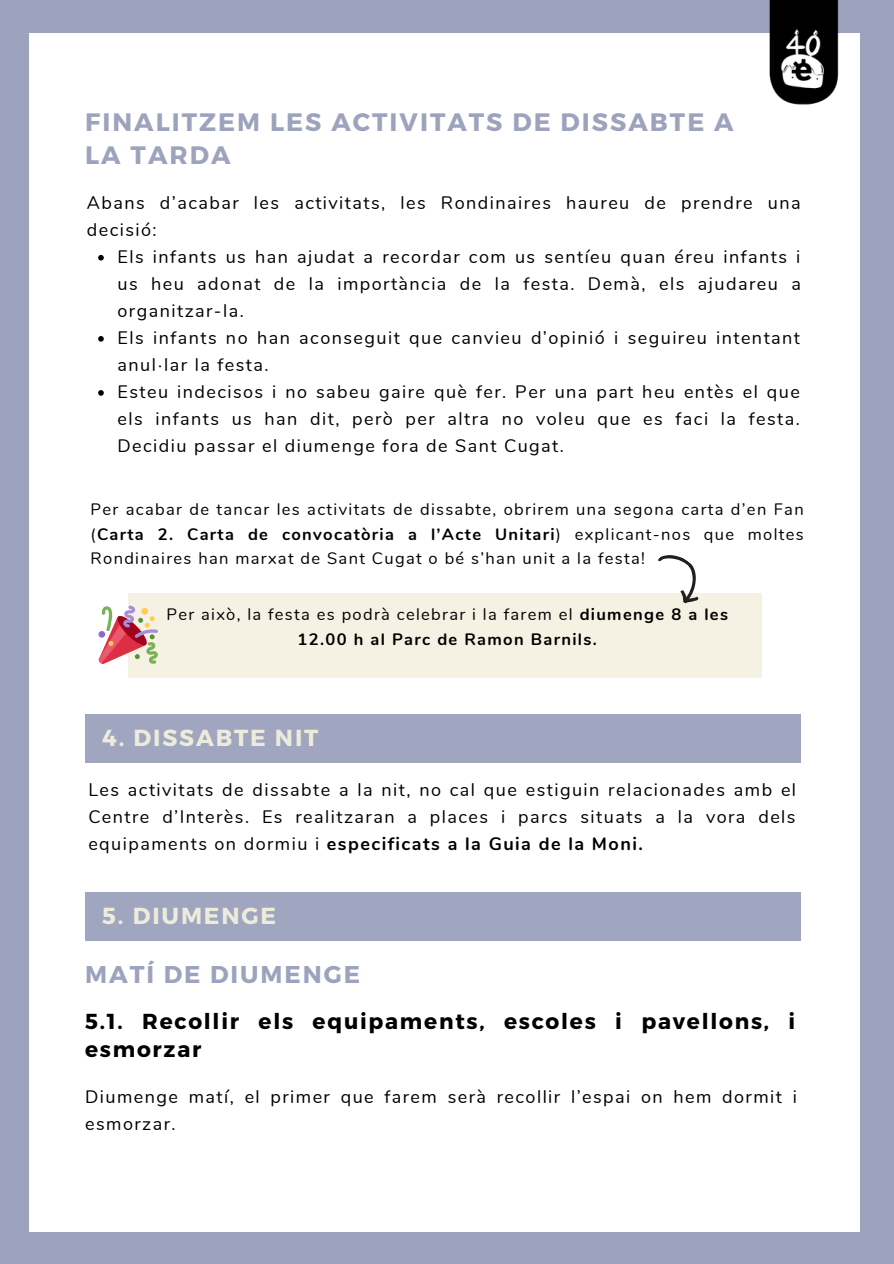
<style>
.page{position:relative;width:894px;height:1264px;background:#fff}
.page>*{position:absolute;margin:0;border:0;box-sizing:border-box;transform-origin:0 0}
.t1{font:700 25.2px/32.7px "Montserrat";letter-spacing:.08em;color:#9da3bd}
.t2{font:700 24.15px "Montserrat";letter-spacing:.08em;color:#9da3bd}
.t3{font:700 23.25px "Montserrat";letter-spacing:.08em;color:#edecdc}
.t4{font:700 21.6px/28.2px "Montserrat";letter-spacing:.08em;color:#000}
.t5{font:18px/27px "Nunito";letter-spacing:.08em;color:#000;text-align:justify}
.t6{font:16.5px/24.8px "Nunito";letter-spacing:.08em;color:#000;text-align:justify}
.s1{font-weight:700}
</style>
<div class="page">
<div style="left:0;top:0;width:893px;height:1263px;background:#9da3bd"></div>
<div style="left:29px;top:33px;width:830px;height:1198px;background:#fff"></div>
<div style="left:128px;top:593px;width:633px;height:84px;background:#f6f2e3"></div>
<svg style="left:658px;top:555px;width:41px;height:49px"></svg>
<div style="left:85px;top:714px;width:715px;height:48px;background:#9da3bd"></div>
<div style="left:85px;top:892px;width:715px;height:49px;background:#9da3bd"></div>
<svg style="left:98px;top:605px;width:60px;height:59px"></svg>
<svg style="left:98px;top:255px;width:6px;height:5px"></svg>
<svg style="left:98px;top:336px;width:6px;height:5px"></svg>
<svg style="left:98px;top:390px;width:6px;height:6px"></svg>
<img style="left:769px;top:0;width:70px;height:105px">
<p class="t1" style="left:85px;top:104px;width:649px">FINALITZEM LES ACTIVITATS DE DISSABTE A<br>LA TARDA</p>
<p class="t5" style="left:87px;top:189px;width:715px">Abans d’acabar les activitats, les Rondinaires haureu de prendre una decisió:</p>
<p class="t5" style="left:117px;top:243px;width:684px">Els infants us han ajudat a recordar com us sentíeu quan éreu infants i us heu adonat de la importància de la festa. Demà, els ajudareu a organitzar-la.</p>
<p class="t5" style="left:117px;top:324px;width:683px">Els infants no han aconseguit que canvieu d’opinió i seguireu intentant anul·lar la festa.</p>
<p class="t5" style="left:117px;top:378px;width:683px">Esteu indecisos i no sabeu gaire què fer. Per una part heu entès el que els infants us han dit, però per altra no voleu que es faci la festa.<br>Decidiu passar el diumenge fora de Sant Cugat.</p>
<p class="t6" style="left:90px;top:497px;width:714px">Per acabar de tancar les activitats de dissabte, obrirem una segona carta d’en Fan (<span class="s1">Carta 2. Carta de convocatòria a l’Acte Unitari</span>) explicant-nos que moltes Rondinaires han marxat de Sant Cugat o bé s’han unit a la festa!</p>
<p class="t6" style="left:166px;top:602px;width:563px;text-align:center">Per això, la festa es podrà celebrar i la farem el <span class="s1">diumenge 8 a les<br>12.00 h al Parc de Ramon Barnils.</span></p>
<p class="t3" style="left:102px;top:722px;width:217px">4. DISSABTE NIT</p>
<p class="t5" style="left:88px;top:776px;width:709px">Les activitats de dissabte a la nit, no cal que estiguin relacionades amb el Centre d’Interès. Es realitzaran a places i parcs situats a la vora dels equipaments on dormiu i <span class="s1">especificats a la Guia de la Moni.</span></p>
<p class="t3" style="left:102px;top:900px;width:175px">5. DIUMENGE</p>
<p class="t2" style="left:85px;top:958px;width:276px">MATÍ DE DIUMENGE</p>
<p class="t4" style="left:85px;top:1006px;width:711px">5.1. Recollir els equipaments, escoles i pavellons, i esmorzar</p>
<p class="t5" style="left:85px;top:1083px;width:713px">Diumenge matí, el primer que farem serà recollir l’espai on hem dormit i esmorzar.</p>
</div>
